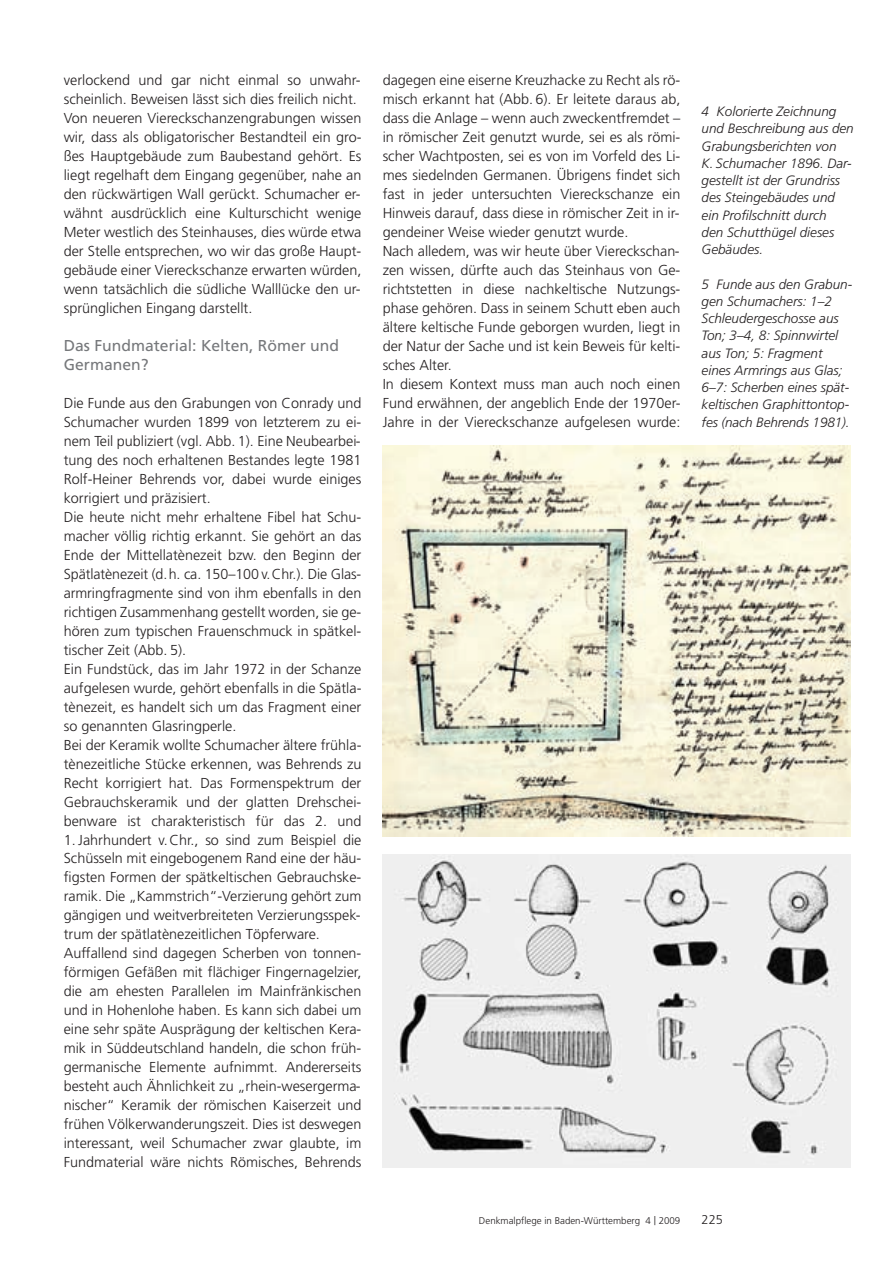
<style>
.page{position:relative;width:893px;height:1263px;background:#fff}
.page>*{position:absolute;margin:0;border:0;box-sizing:border-box;transform-origin:0 0}
.t1{font:15.75px/19px "Frutiger";color:#76787b}
.t2{font:300 14.4px/19px "Frutiger";color:#231f20}
.t3{font:italic 300 13.5px/17.2px "Frutiger";color:#231f20}
.t4{font:300 12.75px "Frutiger";color:#231f20}
.t5{font:300 9.75px "Frutiger";color:#231f20}
.s1{font-size:12px}
</style>
<div class="page">
<img style="left:383px;top:446px;width:467px;height:390px">
<img style="left:383px;top:854px;width:467px;height:313px">
<p class="t2" style="left:64px;top:72px;width:299px">verlockend und gar nicht einmal so unwahr&shy;scheinlich. Beweisen lässt sich dies freilich nicht.<br>Von neueren Viereckschanzengrabungen wissen wir, dass als obligatorischer Bestandteil ein gro&shy;ßes Hauptgebäude zum Baubestand gehört. Es liegt regelhaft dem Eingang gegenüber, nahe an den rückwärtigen Wall gerückt. Schumacher er&shy;wähnt ausdrücklich eine Kulturschicht wenige Meter westlich des Steinhauses, dies würde etwa der Stelle entsprechen, wo wir das große Haupt&shy;gebäude einer Viereckschanze erwarten würden, wenn tatsächlich die südliche Walllücke den ur&shy;sprünglichen Eingang darstellt.</p>
<p class="t1" style="left:64px;top:337px;width:277px">Das Fundmaterial: Kelten, Römer und<br>Germanen?</p>
<p class="t2" style="left:64px;top:394px;width:299px">Die Funde aus den Grabungen von Conrady und Schumacher wurden 1899 von letzterem zu ei&shy;nem Teil publiziert (vgl. Abb. 1). Eine Neubearbei&shy;tung des noch erhaltenen Bestandes legte 1981<br>Rolf-Heiner Behrends vor, dabei wurde einiges korrigiert und präzisiert.<br>Die heute nicht mehr erhaltene Fibel hat Schu&shy;macher völlig richtig erkannt. Sie gehört an das Ende der Mittellatènezeit bzw. den Beginn der Spätlatènezeit (d.h. ca. 150–100 v.Chr.). Die Glas - armringfragmente sind von ihm ebenfalls in den richtigen Zusammenhang gestellt worden, sie ge&shy;hören zum typischen Frauenschmuck in spätkel&shy;tischer Zeit (Abb. 5).<br>Ein Fundstück, das im Jahr 1972 in der Schanze aufgelesen wurde, gehört ebenfalls in die Spätla&shy;tènezeit, es handelt sich um das Fragment einer so genannten Glasringperle.<br>Bei der Keramik wollte Schumacher ältere frühla&shy;tènezeitliche Stücke erkennen, was Behrends zu Recht korrigiert hat. Das Formenspektrum der Gebrauchskeramik und der glatten Drehschei&shy;benware ist charakteristisch für das 2. und</p>
<p class="t2" style="left:64px;top:831px;width:299px">1. Jahrhundert v.Chr., so sind zum Beispiel die Schüsseln mit eingebogenem Rand eine der häu&shy;figsten Formen der spätkeltischen Gebrauchske&shy;ramik. Die „Kammstrich“-Verzierung gehört zum gängigen und weitverbreiteten Verzierungsspek&shy;trum der spätlatènezeitlichen Töpferware.<br>Auffallend sind dagegen Scherben von tonnen&shy;förmigen Gefäßen mit flächiger Fingernagelzier, die am ehesten Parallelen im Mainfränkischen und in Hohenlohe haben. Es kann sich dabei um eine sehr späte Ausprägung der keltischen Kera&shy;mik in Süddeutschland handeln, die schon früh&shy;germanische Elemente aufnimmt. Andererseits besteht auch Ähnlichkeit zu „rhein-wesergerma&shy;nischer“ Keramik der römischen Kaiserzeit und frühen Völkerwanderungszeit. Dies ist deswegen interessant, weil Schumacher zwar glaubte, im Fundmaterial wäre nichts Römisches, Behrends</p>
<p class="t2" style="left:383px;top:72px;width:299px">dagegen eine eiserne Kreuzhacke zu Recht als rö&shy;misch erkannt hat (Abb. 6). Er leitete daraus ab, dass die Anlage – wenn auch zweckentfremdet – in römischer Zeit genutzt wurde, sei es als römi&shy;scher Wachtposten, sei es von im Vorfeld des Li&shy;mes siedelnden Germanen. Übrigens findet sich fast in jeder untersuchten Viereckschanze ein Hinweis darauf, dass diese in römischer Zeit in ir&shy;gendeiner Weise wieder genutzt wurde.<br>Nach alledem, was wir heute über Viereckschan&shy;zen wissen, dürfte auch das Steinhaus von Ge&shy;richtstetten in diese nachkeltische Nutzungs&shy;phase gehören. Dass in seinem Schutt eben auch ältere keltische Funde geborgen wurden, liegt in der Natur der Sache und ist kein Beweis für kelti&shy;sches Alter.<br>In diesem Kontext muss man auch noch einen Fund erwähnen, der angeblich Ende der 1970er-Jahre in der Viereckschanze aufgelesen wurde:</p>
<p class="t3" style="left:702px;top:104px;width:154px">4 Kolorierte Zeichnung und Beschreibung aus den<br>Grabungsberichten von<br>K. Schumacher 1896. Dar&shy;gestellt ist der Grundriss des Steingebäudes und ein Profilschnitt durch<br>den Schutthügel dieses<br>Gebäudes.</p>
<p class="t3" style="left:702px;top:276px;width:152px">5 Funde aus den Grabun&shy;gen Schumachers: 1–2<br>Schleudergeschosse aus<br>Ton; 3–4, 8: Spinnwirtel aus Ton; 5: Fragment eines Armrings aus Glas;<br>6–7: Scherben eines spät&shy;keltischen Graphittontop&shy;fes (nach Behrends 1981).</p>
<p class="t5" style="left:479px;top:1217px;width:203px">Denkmalpflege in Baden-Württemberg 4 <span class="s1">|</span> 2009</p>
<p class="t4" style="left:702px;top:1215px;width:23px">225</p>
</div>
